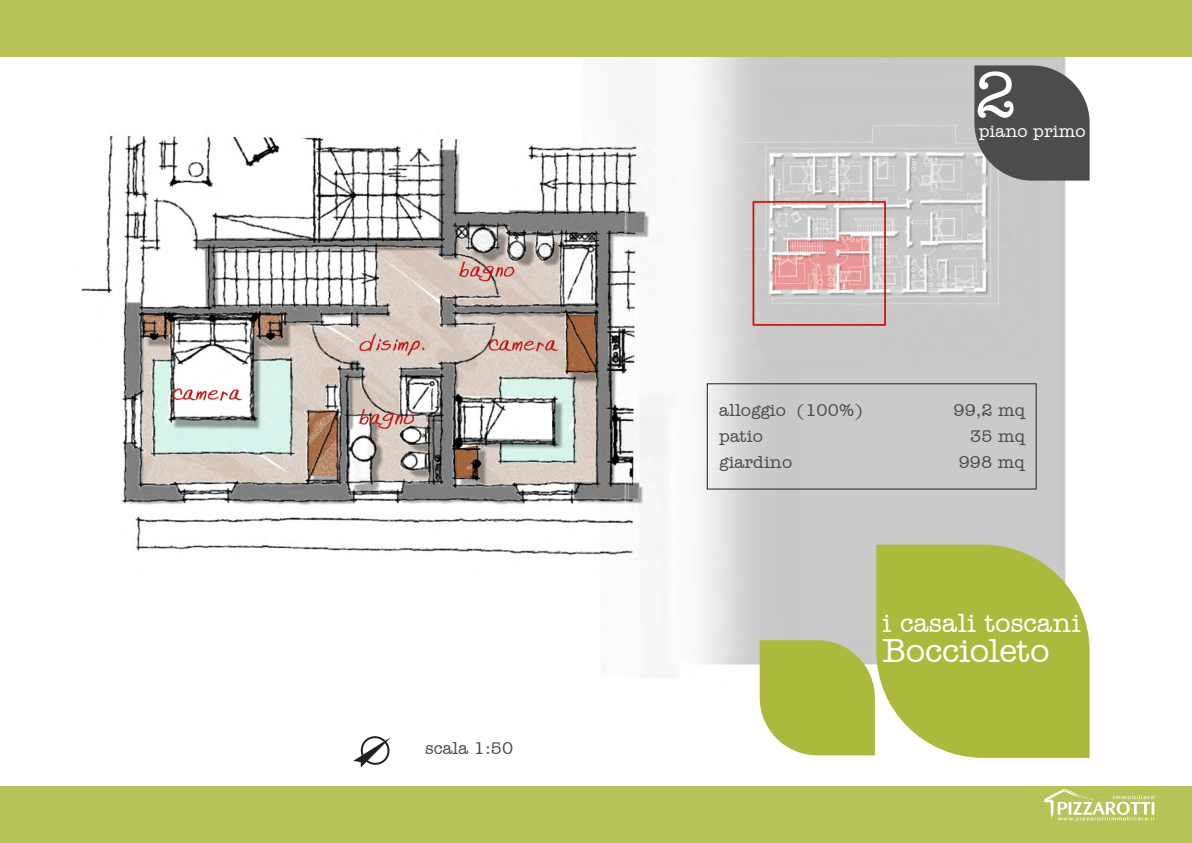
<style>
.page{position:relative;width:1192px;height:843px;background:#fff}
.page>*{position:absolute;margin:0;border:0;box-sizing:border-box;transform-origin:0 0}
.t1{font:500 67.7px "Amer Typewriter IT Cby BT";color:#fff}
.Title_-_1{font:500 34.3px "Amer Typewriter IT Cby BT";letter-spacing:-.005em;color:#fff}
.Title_-_1-2{font:500 27px "Amer Typewriter IT Cby BT";letter-spacing:.01em;color:#fff}
.t2{font:500 17.8px "Amer Typewriter IT Cby BT";color:#4b4c4d}
.t3{font:500 17.8px "Amer Typewriter IT Cby BT";color:#fff}
</style>
<div class="page">
<img style="left:81px;top:57px;width:985px;height:662px">
<div style="left:0;top:0;width:1191px;height:57px;background:#b7c357"></div>
<div style="left:0;top:786px;width:1191px;height:57px;background:#b7c357"></div>
<svg style="left:353px;top:736px;width:38px;height:31px"></svg>
<svg style="left:974px;top:65px;width:115px;height:116px;background:#5c5d5e"></svg>
<svg style="left:759px;top:640px;width:115px;height:115px;background:#b1bf4f"></svg>
<svg style="left:876px;top:544px;width:213px;height:214px;background:#b2c051"></svg>
<img style="left:1044px;top:789px;width:111px;height:33px">
<div style="left:707px;top:383px;width:328px;height:106px;border:1px solid #231f20"></div>
<p class="t2" style="left:425px;top:736px;width:90px">scala 1:50</p>
<p class="t1" style="left:974px;top:53px;width:44px">2</p>
<p class="t3" style="left:978px;top:120px;width:108px">piano primo</p>
<p class="t2" style="left:719px;top:399px;width:145px">alloggio (100%)</p>
<p class="t2" style="left:953px;top:399px;width:73px">99,2 mq</p>
<p class="t2" style="left:719px;top:425px;width:45px">patio</p>
<p class="t2" style="left:969px;top:425px;width:56px">35 mq</p>
<p class="t2" style="left:719px;top:451px;width:74px">giardino</p>
<p class="t2" style="left:958px;top:451px;width:67px">998 mq</p>
<p class="Title_-_1-2" style="left:882px;top:606px;width:200px">i casali toscani</p>
<p class="Title_-_1" style="left:882px;top:629px;width:169px">Boccioleto</p>
</div>
